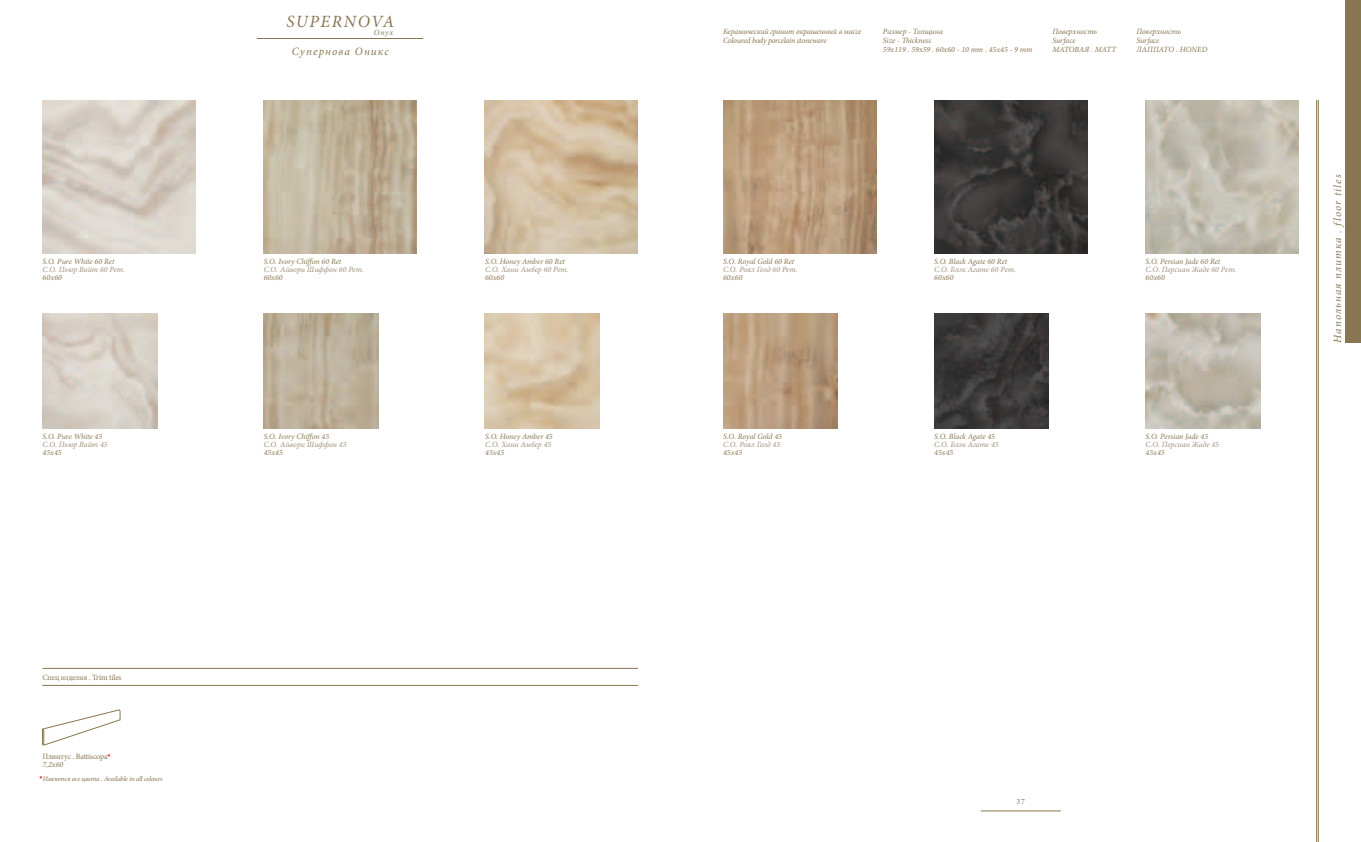
<style>
.page{position:relative;width:1361px;height:842px;background:#fff}
.page>*{position:absolute;margin:0;border:0;box-sizing:border-box;transform-origin:0 0}
.t1{font:italic 17.2px "Minion Pro";letter-spacing:.095em;color:#887551}
.t2{font:italic 11.2px "Minion Pro";letter-spacing:.095em;color:#887551}
.t3{font:italic 11px "Minion Pro";letter-spacing:.1em;color:#887551}
.t4{font:italic 8px/9px "Minion Pro";letter-spacing:-.005em;color:#887551}
.t5{font:italic 8px "Minion Pro";color:#9f8f79}
.t6{font:italic 8px/9px "Minion Pro";letter-spacing:-.025em;color:#887551}
.t7{font:8px/8px "Minion Pro";letter-spacing:-.02em;color:#887551}
.t8{font:italic 7px "Minion Pro";letter-spacing:-.025em;color:#887551}
.s1{font-family:"Helvetica Neue LT Std";font-weight:800;font-size:7px;color:#ee1d23}
.s2{font-style:italic}
.s3{font-family:"Helvetica Neue LT Std";font-weight:800;font-style:normal;color:#ee1d23}
</style>
<div class="page">
<img style="left:723px;top:314px;width:115px;height:114px">
<img style="left:723px;top:100px;width:153px;height:153px">
<img style="left:264px;top:313px;width:114px;height:115px">
<img style="left:264px;top:100px;width:153px;height:153px">
<img style="left:934px;top:313px;width:115px;height:115px">
<img style="left:934px;top:100px;width:153px;height:153px">
<svg style="left:42px;top:710px;width:78px;height:35px"></svg>
<hr style="left:42px;top:685px;width:596px;height:1px;background:#887551">
<hr style="left:42px;top:668px;width:596px;height:1px;background:#887551">
<div style="left:1345px;top:0;width:16px;height:343px;background:#887551"></div>
<hr style="left:258px;top:39px;width:165px;height:1px;background:#887551">
<hr style="left:1316px;top:100px;width:1px;height:742px;background:#887551">
<hr style="left:1318px;top:100px;width:1px;height:742px;background:#887551">
<hr style="left:981px;top:811px;width:79px;height:1px;background:#887551">
<p class="t4" style="left:43px;top:258px;width:73px">S.O. Pure White 60 Ret</p>
<p class="t5" style="left:43px;top:266px;width:84px">С.О. Пьюр Вайт 60 Рет.</p>
<p class="t4" style="left:43px;top:274px;width:21px">60x60</p>
<p class="t4" style="left:43px;top:433px;width:61px">S.O. Pure White 45</p>
<p class="t5" style="left:43px;top:441px;width:67px">С.О. Пьюр Вайт 45</p>
<p class="t4" style="left:43px;top:449px;width:21px">45x45</p>
<p class="t7" style="left:42px;top:674px;width:81px">Спец изделия . Trim tiles</p>
<p class="t7" style="left:42px;top:753px;width:70px">Плинтус . Battiscopa<span class="s1">*<br></span><span class="s2">7,2x60</span></p>
<p class="t8" style="left:39px;top:776px;width:125px"><span class="s3">*</span>Имеются все цвета . Available in all colours</p>
<h1 class="t1" style="left:286px;top:15px;width:109px">SUPERNOVA</h1>
<h2 class="t2" style="left:292px;top:48px;width:99px">Супернова Оникс</h2>
<p class="t4" style="left:374px;top:29px;width:21px">Onyx</p>
<p class="t4" style="left:264px;top:258px;width:79px">S.O. Ivory Chiffon 60 Ret</p>
<p class="t5" style="left:264px;top:266px;width:102px">С.О. Айвори Шиффон 60 Рет.</p>
<p class="t4" style="left:264px;top:274px;width:21px">60x60</p>
<p class="t4" style="left:264px;top:433px;width:67px">S.O. Ivory Chiffon 45</p>
<p class="t5" style="left:264px;top:441px;width:84px">С.О. Айвори Шиффон 45</p>
<p class="t4" style="left:264px;top:449px;width:21px">45x45</p>
<p class="t4" style="left:485px;top:258px;width:81px">S.O. Honey Amber 60 Ret</p>
<p class="t5" style="left:485px;top:266px;width:85px">С.О. Хани Амбер 60 Рет.</p>
<p class="t4" style="left:485px;top:274px;width:21px">60x60</p>
<p class="t4" style="left:485px;top:433px;width:69px">S.O. Honey Amber 45</p>
<p class="t5" style="left:485px;top:441px;width:68px">С.О. Хани Амбер 45</p>
<p class="t4" style="left:485px;top:449px;width:21px">45x45</p>
<p class="t4" style="left:883px;top:28px;width:151px">Pазмер - Толщина<br>Size - Thickness<br>59x119 . 59x59 . 60x60 - 10 mm . 45x45 - 9 mm</p>
<p class="t6" style="left:723px;top:28px;width:140px">Керaмический грaнит oкрaшенный в массе<br>Coloured body porcelain stoneware</p>
<p class="t4" style="left:1052px;top:28px;width:65px">Поверхность<br>Surface<br>МАТОВАЯ . MATT</p>
<p class="t4" style="left:1136px;top:28px;width:72px">Поверхность<br>Surface<br>ЛАППАТО . HONED</p>
<p class="t4" style="left:723px;top:258px;width:73px">S.O. Royal Gold 60 Ret</p>
<p class="t5" style="left:723px;top:266px;width:76px">С.О. Роял Голд 60 Рет.</p>
<p class="t4" style="left:723px;top:274px;width:21px">60x60</p>
<p class="t4" style="left:934px;top:258px;width:75px">S.O. Black Agate 60 Ret</p>
<p class="t5" style="left:934px;top:266px;width:83px">С.О. Блэк Агате 60 Рет.</p>
<p class="t4" style="left:934px;top:274px;width:21px">60x60</p>
<p class="t4" style="left:1145px;top:258px;width:76px">S.O. Persian Jade 60 Ret</p>
<p class="t5" style="left:1145px;top:266px;width:93px">С.О. Персиан Жаде 60 Рет.</p>
<p class="t4" style="left:1145px;top:274px;width:21px">60x60</p>
<h3 class="t3" style="left:1333px;top:343px;width:170px;rotate:-90deg">Haпoльнaя плиткa . floor tiles</h3>
<p class="t4" style="left:723px;top:433px;width:61px">S.O. Royal Gold 45</p>
<p class="t5" style="left:723px;top:441px;width:59px">С.О. Роял Голд 45</p>
<p class="t4" style="left:723px;top:449px;width:21px">45x45</p>
<p class="t4" style="left:934px;top:433px;width:62px">S.O. Black Agate 45</p>
<p class="t5" style="left:934px;top:441px;width:66px">С.О. Блэк Агате 45</p>
<p class="t4" style="left:934px;top:449px;width:21px">45x45</p>
<p class="t4" style="left:1145px;top:433px;width:64px">S.O. Persian Jade 45</p>
<p class="t5" style="left:1145px;top:441px;width:75px">С.О. Персиан Жаде 45</p>
<p class="t4" style="left:1145px;top:449px;width:21px">45x45</p>
<p class="t7" style="left:1016px;top:799px;width:10px">37</p>
</div>
